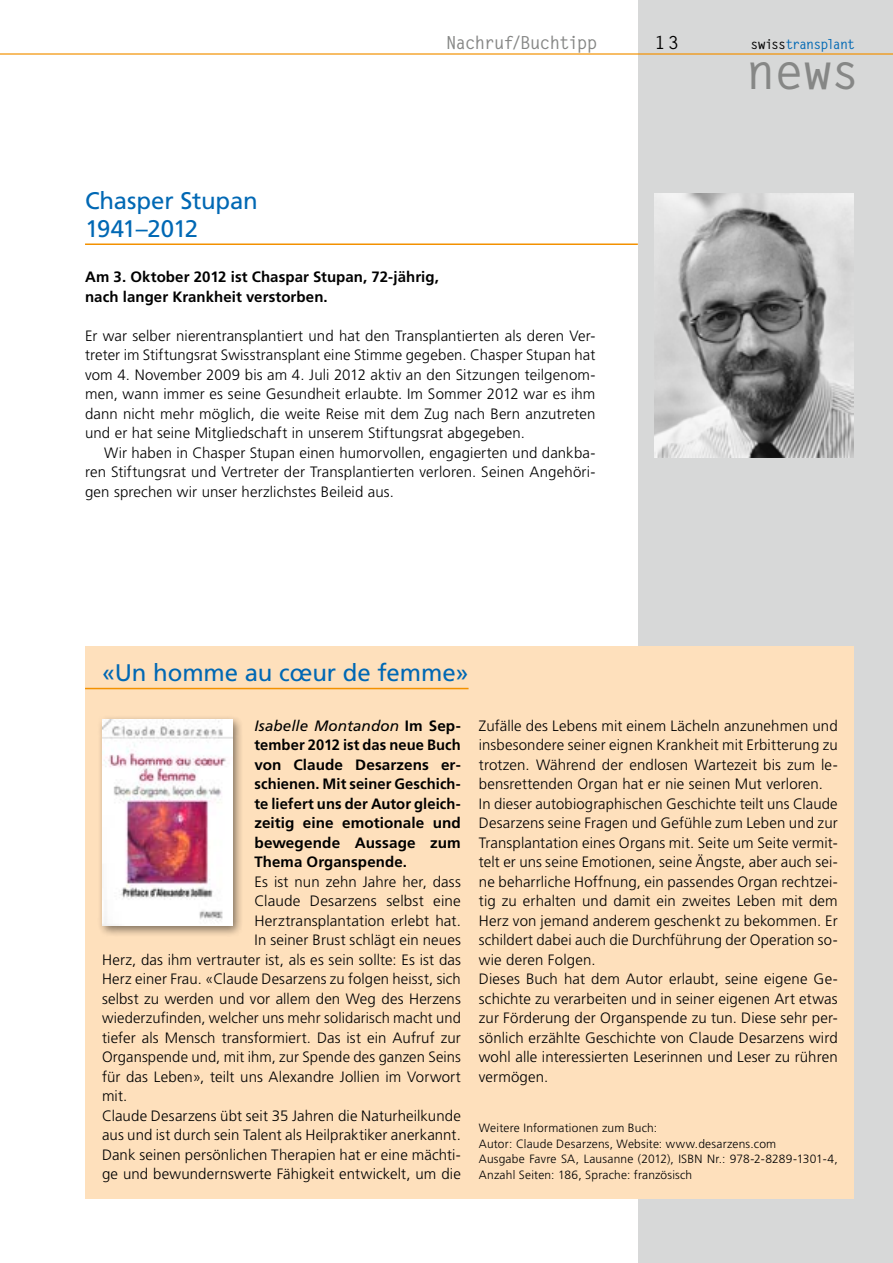
<style>
.page{position:relative;width:893px;height:1263px;background:#fff}
.page>*{position:absolute;margin:0;border:0;box-sizing:border-box;transform-origin:0 0}
.t1{font:700 49.5px "Letter Gothic Std";color:#868786}
.t2{font:24px/27.8px "Frutiger";letter-spacing:-.005em;color:#0068b4}
.t3{font:700 18px "Letter Gothic Std";letter-spacing:-.065em;color:#868786}
.t4{font:700 18px "Letter Gothic Std";color:#000}
.t5{font:300 15px/19.5px "Frutiger";letter-spacing:.01em;color:#000;text-align:justify}
.t6{font:700 15px/19.5px "Frutiger";letter-spacing:.005em;color:#000;text-align:justify}
.t7{font:700 13.5px "Letter Gothic Std";letter-spacing:-.08em;color:#0068b4}
.t8{font:300 12px/15.8px "Frutiger";letter-spacing:.015em;color:#000}
.s1{color:#000}
.s2{font-weight:400;font-style:italic}
</style>
<div class="page">
<div style="left:638px;top:0;width:255px;height:1263px;background:#d7d8d8"></div>
<hr style="left:0;top:53px;width:893px;height:2px;background:#f39100">
<div style="left:85px;top:647px;width:769px;height:552px;background:#fee0bc"></div>
<hr style="left:85px;top:688px;width:384px;height:1px;background:#f39100">
<div style="left:97px;top:715px;width:146px;height:222px;background:#000;opacity:.5"></div>
<img style="left:102px;top:720px;width:130px;height:206px">
<hr style="left:85px;top:243px;width:553px;height:2px;background:#f39100">
<img style="left:655px;top:194px;width:199px;height:264px">
<p class="t3" style="left:446px;top:31px;width:153px">Nachruf/Buchtipp</p>
<h2 class="t2" style="left:85px;top:187px;width:174px">Chasper Stupan<br>1941–2012</h2>
<p class="t6" style="left:85px;top:267px;width:355px">Am 3. Oktober 2012 ist Chaspar Stupan, 72-jährig, nach langer Krankheit verstorben.</p>
<p class="t5" style="left:85px;top:326px;width:512px">Er war selber nierentransplantiert und hat den Transplantierten als deren Ver&shy;treter im Stiftungsrat Swisstransplant eine Stimme gegeben. Chasper Stupan hat vom 4. November 2009 bis am 4. Juli 2012 aktiv an den Sitzungen teilgenom&shy;men, wann immer es seine Gesundheit erlaubte. Im Sommer 2012 war es ihm dann nicht mehr möglich, die weite Reise mit dem Zug nach Bern anzutreten und er hat seine Mitgliedschaft in unserem Stiftungsrat abgegeben.</p>
<p class="t5" style="left:85px;top:443px;width:512px;text-indent:19px">Wir haben in Chasper Stupan einen humorvollen, engagierten und dankba&shy;ren Stiftungsrat und Vertreter der Transplantierten verloren. Seinen Angehöri&shy;gen sprechen wir unser herzlichstes Beileid aus.</p>
<p class="t4" style="left:655px;top:31px;width:26px">13</p>
<p class="t7" style="left:750px;top:36px;width:106px"><span class="s1">swiss</span>transplant</p>
<h1 class="t1" style="left:746px;top:41px;width:116px">news</h1>
<h2 class="t2" style="left:102px;top:659px;width:368px">«Un homme au cœur de femme»</h2>
<p class="t6" style="left:254px;top:716px;width:208px"><span class="s2">Isabelle Montandon</span> Im Sep&shy;tember 2012 ist das neue Buch von Claude Desarzens er&shy;schienen. Mit seiner Geschich&shy;te liefert uns der Autor gleich&shy;zeitig eine emotionale und bewegende Aussage zum Thema Organspende.</p>
<p class="t5" style="left:254px;top:872px;width:208px">Es ist nun zehn Jahre her, dass</p>
<p class="t5" style="left:254px;top:891px;width:208px">Claude Desarzens selbst eine</p>
<p class="t5" style="left:254px;top:911px;width:208px">Herztransplantation erlebt hat.</p>
<p class="t5" style="left:254px;top:930px;width:208px">In seiner Brust schlägt ein neues</p>
<p class="t5" style="left:102px;top:950px;width:360px">Herz, das ihm vertrauter ist, als es sein sollte: Es ist das</p>
<p class="t5" style="left:102px;top:969px;width:360px">Herz einer Frau. «Claude Desarzens zu folgen heisst, sich</p>
<p class="t5" style="left:102px;top:989px;width:360px">selbst zu werden und vor allem den Weg des Herzens</p>
<p class="t5" style="left:102px;top:1008px;width:360px">wiederzufinden, welcher uns mehr solidarisch macht und</p>
<p class="t5" style="left:102px;top:1028px;width:360px">tiefer als Mensch transformiert. Das ist ein Aufruf zur</p>
<p class="t5" style="left:102px;top:1047px;width:360px">Organspende und, mit ihm, zur Spende des ganzen Seins</p>
<p class="t5" style="left:102px;top:1067px;width:360px">für das Leben», teilt uns Alexandre Jollien im Vorwort</p>
<p class="t5" style="left:102px;top:1086px;width:27px">mit.</p>
<p class="t5" style="left:102px;top:1106px;width:360px">Claude Desarzens übt seit 35 Jahren die Naturheilkunde</p>
<p class="t5" style="left:102px;top:1125px;width:360px">aus und ist durch sein Talent als Heilpraktiker anerkannt.</p>
<p class="t5" style="left:102px;top:1145px;width:360px">Dank seinen persönlichen Therapien hat er eine mächti-</p>
<p class="t5" style="left:102px;top:1164px;width:360px">ge und bewundernswerte Fähigkeit entwickelt, um die</p>
<p class="t5" style="left:479px;top:716px;width:360px;text-align:left">Zufälle des Lebens mit einem Lächeln anzunehmen und insbesondere seiner eignen Krankheit mit Erbitterung zu trotzen. Während der endlosen Wartezeit bis zum le&shy;bensrettenden Organ hat er nie seinen Mut verloren.<br>In dieser autobiographischen Geschichte teilt uns Claude Desarzens seine Fragen und Gefühle zum Leben und zur Transplantation eines Organs mit. Seite um Seite vermit&shy;telt er uns seine Emotionen, seine Ängste, aber auch sei&shy;ne beharrliche Hoffnung, ein passendes Organ rechtzei&shy;tig zu erhalten und damit ein zweites Leben mit dem Herz von jemand anderem geschenkt zu bekommen. Er schildert dabei auch die Durchführung der Operation so&shy;wie deren Folgen.<br>Dieses Buch hat dem Autor erlaubt, seine eigene Ge&shy;schichte zu verarbeiten und in seiner eigenen Art etwas zur Förderung der Organspende zu tun. Diese sehr per&shy;sönlich erzählte Geschichte von Claude Desarzens wird wohl alle interessierten Leserinnen und Leser zu rühren vermögen.</p>
<p class="t8" style="left:479px;top:1120px;width:360px">Weitere Informationen zum Buch:<br>Autor: Claude Desarzens, Website: www.desarzens.com<br>Ausgabe Favre SA, Lausanne (2012), ISBN Nr.: 978-2-8289-1301-4, Anzahl Seiten: 186, Sprache: französisch</p>
</div>
